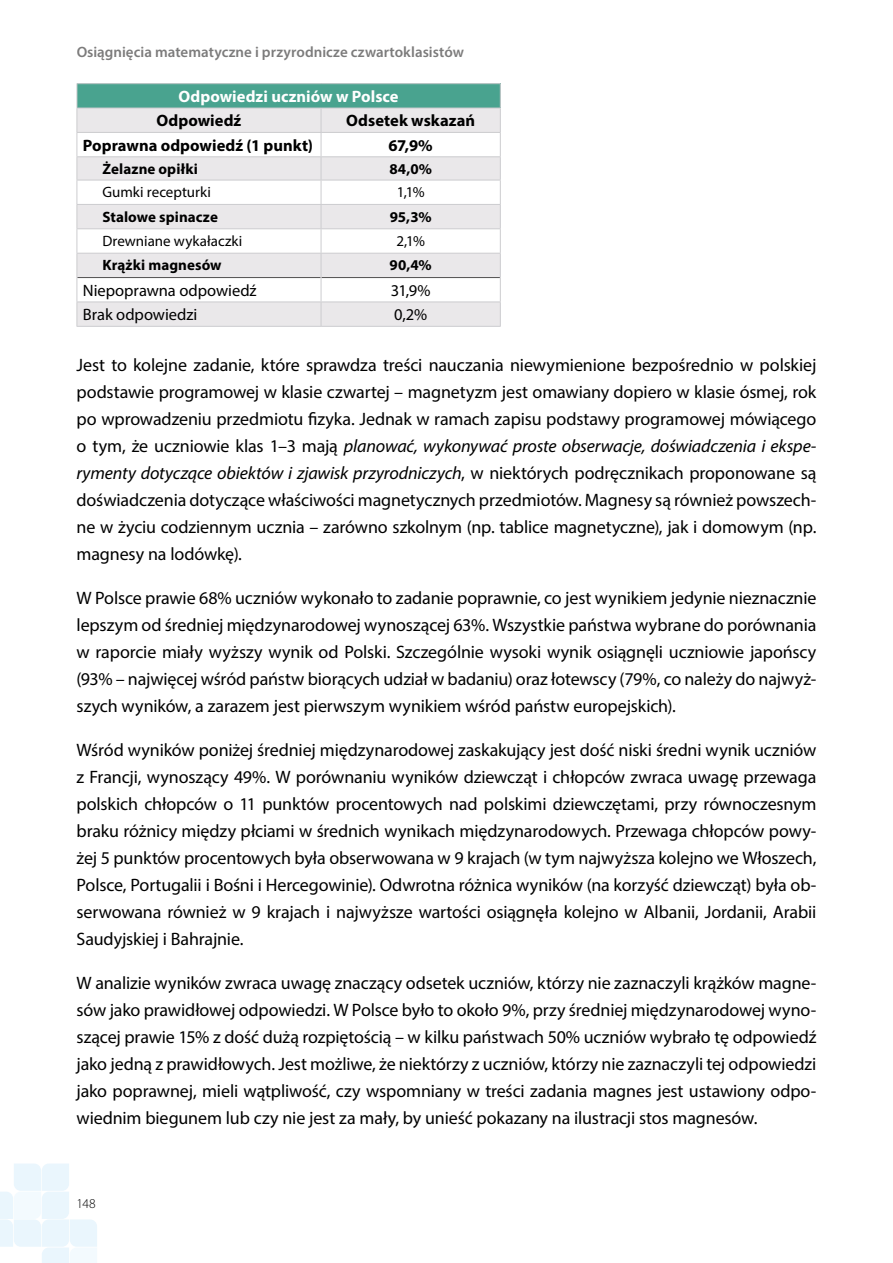
<style>
.page{position:relative;width:893px;height:1263px;background:#fff}
.page>*{position:absolute;margin:0;border:0;box-sizing:border-box;transform-origin:0 0}
.t1{font:18px/27px "Myriad Pro";letter-spacing:-.01em;color:#000;text-align:justify}
.t2{font:700 16.5px "Myriad Pro";letter-spacing:.005em;color:#000}
.t3{font:16.5px "Myriad Pro";color:#000}
.t4{font:700 16.5px "Myriad Pro";color:#fff}
.t5{font:700 15px "Myriad Pro";letter-spacing:.005em;color:#000}
.t6{font:600 15px "Myriad Pro";color:#504f4f}
.t7{font:15px "Myriad Pro";color:#000}
.t8{font:300 13.5px "Myriad Pro";color:#000}
.s1{font-style:italic}
</style>
<div class="page">
<svg style="left:0;top:1164px;width:97px;height:99px"></svg>
<div style="left:77px;top:84px;width:423px;height:24px;background:#49a38f"></div>
<svg style="left:78px;top:109px;width:422px;height:217px;fill:#eae8ea"></svg>
<hr style="left:77px;top:277px;width:244px;height:1px;background:#504f4f">
<hr style="left:321px;top:277px;width:179px;height:1px;background:#504f4f">
<hr style="left:77px;top:83px;width:244px;height:1px;background:#cccccf">
<hr style="left:321px;top:83px;width:180px;height:1px;background:#cccccf">
<hr style="left:77px;top:108px;width:244px;height:1px;background:#cccccf">
<hr style="left:321px;top:108px;width:180px;height:1px;background:#cccccf">
<hr style="left:77px;top:132px;width:244px;height:1px;background:#cccccf">
<hr style="left:321px;top:132px;width:180px;height:1px;background:#cccccf">
<hr style="left:77px;top:156px;width:244px;height:1px;background:#cccccf">
<hr style="left:321px;top:156px;width:180px;height:1px;background:#cccccf">
<hr style="left:77px;top:180px;width:244px;height:1px;background:#cccccf">
<hr style="left:321px;top:180px;width:180px;height:1px;background:#cccccf">
<hr style="left:77px;top:204px;width:244px;height:1px;background:#cccccf">
<hr style="left:321px;top:204px;width:180px;height:1px;background:#cccccf">
<hr style="left:77px;top:228px;width:244px;height:1px;background:#cccccf">
<hr style="left:321px;top:228px;width:180px;height:1px;background:#cccccf">
<hr style="left:77px;top:253px;width:244px;height:1px;background:#cccccf">
<hr style="left:321px;top:253px;width:180px;height:1px;background:#cccccf">
<hr style="left:77px;top:302px;width:244px;height:1px;background:#cccccf">
<svg style="left:77px;top:84px;width:1px;height:242px"></svg>
<hr style="left:321px;top:302px;width:180px;height:1px;background:#cccccf">
<svg style="left:321px;top:109px;width:1px;height:217px"></svg>
<svg style="left:500px;top:84px;width:1px;height:242px"></svg>
<hr style="left:77px;top:326px;width:244px;height:1px;background:#cccccf">
<hr style="left:321px;top:326px;width:180px;height:1px;background:#cccccf">
<p class="t6" style="left:77px;top:42px;width:389px">Osiągnięcia matematyczne i przyrodnicze czwartoklasistów</p>
<p class="t4" style="left:179px;top:86px;width:222px">Odpowiedzi uczniów w Polsce</p>
<p class="t2" style="left:157px;top:110px;width:86px">Odpowiedź</p>
<p class="t2" style="left:346px;top:110px;width:130px">Odsetek wskazań</p>
<p class="t2" style="left:83px;top:134px;width:232px">Poprawna odpowiedź (1 punkt)</p>
<p class="t2" style="left:389px;top:134px;width:46px">67,9%</p>
<p class="t5" style="left:102px;top:159px;width:97px">Żelazne opiłki</p>
<p class="t5" style="left:389px;top:159px;width:44px">84,0%</p>
<p class="t7" style="left:102px;top:183px;width:110px">Gumki recepturki</p>
<p class="t7" style="left:397px;top:183px;width:29px">1,1%</p>
<p class="t5" style="left:102px;top:207px;width:117px">Stalowe spinacze</p>
<p class="t5" style="left:390px;top:207px;width:43px">95,3%</p>
<p class="t7" style="left:102px;top:232px;width:141px">Drewniane wykałaczki</p>
<p class="t7" style="left:396px;top:232px;width:30px">2,1%</p>
<p class="t5" style="left:102px;top:256px;width:121px">Krążki magnesów</p>
<p class="t5" style="left:390px;top:256px;width:44px">90,4%</p>
<p class="t3" style="left:83px;top:280px;width:175px">Niepoprawna odpowiedź</p>
<p class="t3" style="left:391px;top:280px;width:41px">31,9%</p>
<p class="t3" style="left:83px;top:305px;width:116px">Brak odpowiedzi</p>
<p class="t3" style="left:394px;top:305px;width:35px">0,2%</p>
<p class="t1" style="left:77px;top:351px;width:741px">Jest to kolejne zadanie, które sprawdza treści nauczania niewymienione bezpośrednio w polskiej podstawie programowej w klasie czwartej – magnetyzm jest omawiany dopiero w klasie ósmej, rok po wprowadzeniu przedmiotu fizyka. Jednak w ramach zapisu podstawy programowej mówiącego o tym, że uczniowie klas 1–3 mają <span class="s1">planować, wykonywać proste obserwacje, doświadczenia i ekspe&shy;rymenty dotyczące obiektów i zjawisk przyrodniczych</span>, w niektórych podręcznikach proponowane są doświadczenia dotyczące właściwości magnetycznych przedmiotów. Magnesy są również powszech&shy;ne w życiu codziennym ucznia – zarówno szkolnym (np. tablice magnetyczne), jak i domowym (np. magnesy na lodówkę).</p>
<p class="t1" style="left:77px;top:584px;width:741px">W Polsce prawie 68% uczniów wykonało to zadanie poprawnie, co jest wynikiem jedynie nieznacznie lepszym od średniej międzynarodowej wynoszącej 63%. Wszystkie państwa wybrane do porównania w raporcie miały wyższy wynik od Polski. Szczególnie wysoki wynik osiągnęli uczniowie japońscy (93% – najwięcej wśród państw biorących udział w badaniu) oraz łotewscy (79%, co należy do najwyż&shy;szych wyników, a zarazem jest pierwszym wynikiem wśród państw europejskich).</p>
<p class="t1" style="left:77px;top:736px;width:741px">Wśród wyników poniżej średniej międzynarodowej zaskakujący jest dość niski średni wynik uczniów z Francji, wynoszący 49%. W porównaniu wyników dziewcząt i chłopców zwraca uwagę przewaga polskich chłopców o 11 punktów procentowych nad polskimi dziewczętami, przy równoczesnym braku różnicy między płciami w średnich wynikach międzynarodowych. Przewaga chłopców powy&shy;żej 5 punktów procentowych była obserwowana w 9 krajach (w tym najwyższa kolejno we Włoszech, Polsce, Portugalii i Bośni i Hercegowinie). Odwrotna różnica wyników (na korzyść dziewcząt) była ob&shy;serwowana również w 9 krajach i najwyższe wartości osiągnęła kolejno w Albanii, Jordanii, Arabii Saudyjskiej i Bahrajnie.</p>
<p class="t1" style="left:77px;top:969px;width:741px">W analizie wyników zwraca uwagę znaczący odsetek uczniów, którzy nie zaznaczyli krążków magne&shy;sów jako prawidłowej odpowiedzi. W Polsce było to około 9%, przy średniej międzynarodowej wyno&shy;szącej prawie 15% z dość dużą rozpiętością – w kilku państwach 50% uczniów wybrało tę odpowiedź jako jedną z prawidłowych. Jest możliwe, że niektórzy z uczniów, którzy nie zaznaczyli tej odpowiedzi jako poprawnej, mieli wątpliwość, czy wspomniany w treści zadania magnes jest ustawiony odpo&shy;wiednim biegunem lub czy nie jest za mały, by unieść pokazany na ilustracji stos magnesów.</p>
<p class="t8" style="left:77px;top:1195px;width:21px">148</p>
</div>
